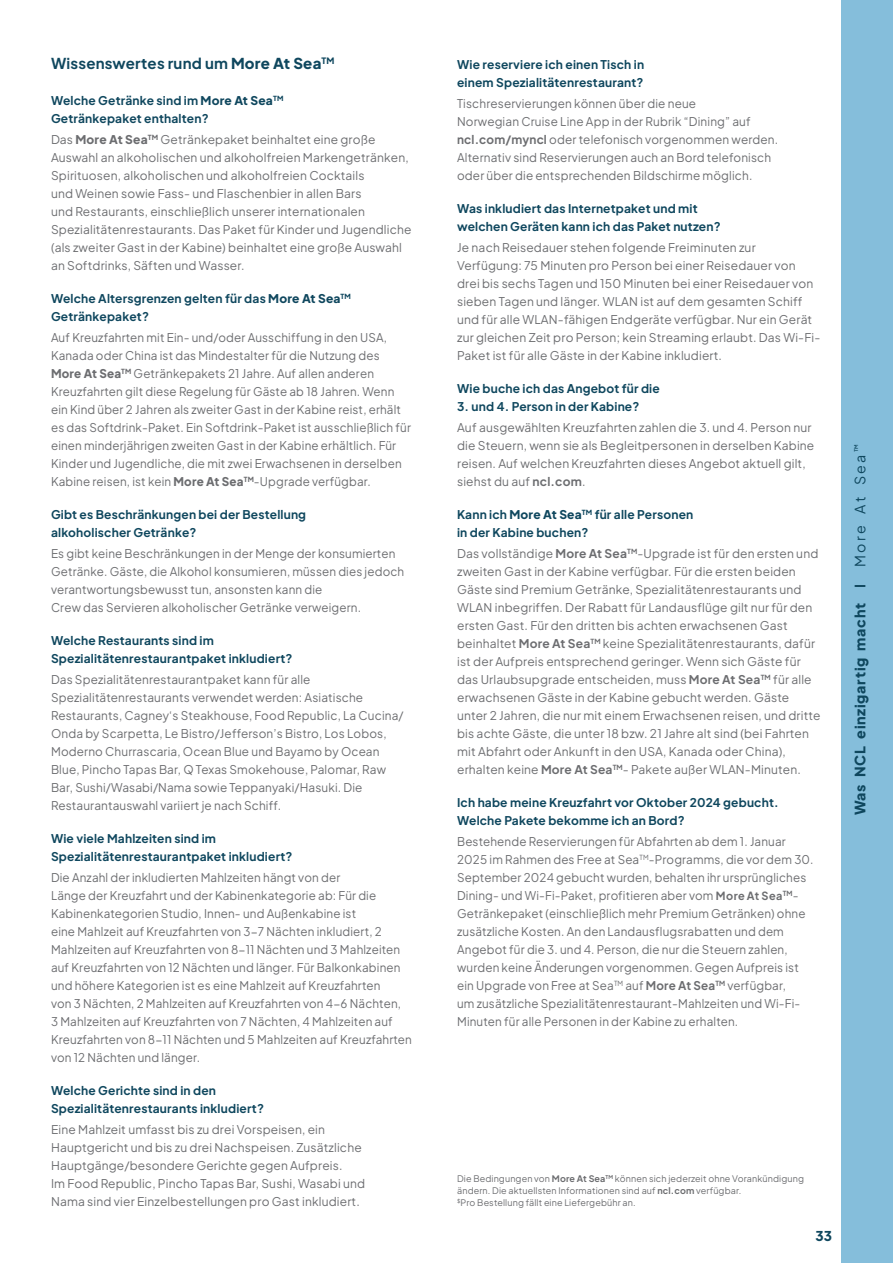
<style>
.page{position:relative;width:893px;height:1263px;background:#fff}
.page>*{position:absolute;margin:0;border:0;box-sizing:border-box;transform-origin:0 0}
.t1{font:700 15px "Plus Jakarta Sans";letter-spacing:.015em;color:#0f475e}
.t2{font:800 14.25px "Plus Jakarta Sans";letter-spacing:.05em;color:#0f475e}
.t3{font:800 13.5px "Plus Jakarta Sans";color:#0f475e}
.t4{font:12px/18px "Plus Jakarta Sans";letter-spacing:.015em;color:#6c6d70}
.t5{font:700 12px/18px "Plus Jakarta Sans";letter-spacing:.015em;color:#0f475e}
.t6{font:9px/12px "Plus Jakarta Sans";letter-spacing:.015em;color:#6c6d70}
.s1{font-weight:800}
.s2{font-weight:700}
.s3{font-weight:700;font-size:11.25px}
.s4{font-weight:400}
</style>
<div class="page">
<div style="left:842px;top:0;width:51px;height:1263px;background:#85bedb"></div>
<p class="t1" style="left:51px;top:50px;width:285px">Wissenswertes rund um <span class="s1">More At Sea</span><sup>TM</sup></p>
<p class="t5" style="left:51px;top:90px;width:234px">Welche Getränke sind im <span class="s1">More At Sea</span><sup>TM<br></sup>Getränkepaket enthalten?</p>
<p class="t4" style="left:51px;top:129px;width:362px">Das <span class="s1">More At Sea</span><sup>TM</sup> Getränkepaket beinhaltet eine große Auswahl an alkoholischen und alkoholfreien Markengetränken, Spirituosen, alkoholischen und alkoholfreien Cocktails<br>und Weinen sowie Fass- und Flaschenbier in allen Bars<br>und Restaurants, einschließlich unserer internationalen Spezialitätenrestaurants. Das Paket für Kinder und Jugendliche (als zweiter Gast in der Kabine) beinhaltet eine große Auswahl an Softdrinks, Säften und Wasser.</p>
<p class="t5" style="left:51px;top:288px;width:301px">Welche Altersgrenzen gelten für das <span class="s1">More At Sea</span><sup>TM<br></sup>Getränkepaket?</p>
<p class="t4" style="left:51px;top:327px;width:361px">Auf Kreuzfahrten mit Ein- und/oder Ausschiffung in den USA, Kanada oder China ist das Mindestalter für die Nutzung des <span class="s1">More At Sea</span><sup>TM</sup> Getränkepakets 21 Jahre. Auf allen anderen Kreuzfahrten gilt diese Regelung für Gäste ab 18 Jahren. Wenn ein Kind über 2 Jahren als zweiter Gast in der Kabine reist, erhält es das Softdrink-Paket. Ein Softdrink-Paket ist ausschließlich für einen minderjährigen zweiten Gast in der Kabine erhältlich. Für Kinder und Jugendliche, die mit zwei Erwachsenen in derselben Kabine reisen, ist kein <span class="s1">More At Sea</span><sup>TM</sup>-Upgrade verfügbar.</p>
<p class="t5" style="left:51px;top:504px;width:257px">Gibt es Beschränkungen bei der Bestellung alkoholischer Getränke?</p>
<p class="t4" style="left:51px;top:543px;width:355px">Es gibt keine Beschränkungen in der Menge der konsumierten Getränke. Gäste, die Alkohol konsumieren, müssen dies jedoch verantwortungsbewusst tun, ansonsten kann die<br>Crew das Servieren alkoholischer Getränke verweigern.</p>
<p class="t5" style="left:51px;top:630px;width:243px">Welche Restaurants sind im<br>Spezialitätenrestaurantpaket inkludiert?</p>
<p class="t4" style="left:51px;top:669px;width:354px">Das Spezialitätenrestaurantpaket kann für alle Spezialitätenrestaurants verwendet werden: Asiatische Restaurants, Cagney‘s Steakhouse, Food Republic, La Cucina/ Onda by Scarpetta, Le Bistro/Jefferson’s Bistro, Los Lobos, Moderno Churrascaria, Ocean Blue und Bayamo by Ocean Blue, Pincho Tapas Bar, Q Texas Smokehouse, Palomar, Raw Bar, Sushi/Wasabi/Nama sowie Teppanyaki/Hasuki. Die Restaurantauswahl variiert je nach Schiff.</p>
<p class="t5" style="left:51px;top:828px;width:243px">Wie viele Mahlzeiten sind im<br>Spezialitätenrestaurantpaket inkludiert?</p>
<p class="t4" style="left:51px;top:867px;width:362px">Die Anzahl der inkludierten Mahlzeiten hängt von der<br>Länge der Kreuzfahrt und der Kabinenkategorie ab: Für die Kabinenkategorien Studio, Innen- und Außenkabine ist<br>eine Mahlzeit auf Kreuzfahrten von 3-7 Nächten inkludiert, 2<br>Mahlzeiten auf Kreuzfahrten von 8-11 Nächten und 3 Mahlzeiten auf Kreuzfahrten von 12 Nächten und länger. Für Balkonkabinen und höhere Kategorien ist es eine Mahlzeit auf Kreuzfahrten<br>von 3 Nächten, 2 Mahlzeiten auf Kreuzfahrten von 4-6 Nächten,<br>3 Mahlzeiten auf Kreuzfahrten von 7 Nächten, 4 Mahlzeiten auf Kreuzfahrten von 8-11 Nächten und 5 Mahlzeiten auf Kreuzfahrten von 12 Nächten und länger.</p>
<p class="t5" style="left:51px;top:1080px;width:214px">Welche Gerichte sind in den<br>Spezialitätenrestaurants inkludiert?</p>
<p class="t4" style="left:51px;top:1119px;width:316px">Eine Mahlzeit umfasst bis zu drei Vorspeisen, ein Hauptgericht und bis zu drei Nachspeisen. Zusätzliche Hauptgänge/besondere Gerichte gegen Aufpreis.<br>Im Food Republic, Pincho Tapas Bar, Sushi, Wasabi und Nama sind vier Einzelbestellungen pro Gast inkludiert.</p>
<p class="t5" style="left:457px;top:54px;width:189px">Wie reserviere ich einen Tisch in einem Spezialitätenrestaurant?</p>
<p class="t4" style="left:457px;top:93px;width:322px">Tischreservierungen können über die neue<br>Norwegian Cruise Line App in der Rubrik “Dining” auf <span class="s2">ncl.com/myncl</span> oder telefonisch vorgenommen werden.<br>Alternativ sind Reservierungen auch an Bord telefonisch oder über die entsprechenden Bildschirme möglich.</p>
<p class="t5" style="left:457px;top:198px;width:265px">Was inkludiert das Internetpaket und mit welchen Geräten kann ich das Paket nutzen?</p>
<p class="t4" style="left:457px;top:237px;width:365px">Je nach Reisedauer stehen folgende Freiminuten zur Verfügung: 75 Minuten pro Person bei einer Reisedauer von drei bis sechs Tagen und 150 Minuten bei einer Reisedauer von sieben Tagen und länger. WLAN ist auf dem gesamten Schiff und für alle WLAN-fähigen Endgeräte verfügbar. Nur ein Gerät zur gleichen Zeit pro Person; kein Streaming erlaubt. Das Wi-Fi-Paket ist für alle Gäste in der Kabine inkludiert.</p>
<p class="t5" style="left:457px;top:378px;width:204px">Wie buche ich das Angebot für die</p>
<p class="t5" style="left:457px;top:396px;width:184px">3. und 4. Person in der Kabine?</p>
<p class="t4" style="left:457px;top:417px;width:359px">Auf ausgewählten Kreuzfahrten zahlen die 3. und 4. Person nur die Steuern, wenn sie als Begleitpersonen in derselben Kabine reisen. Auf welchen Kreuzfahrten dieses Angebot aktuell gilt, siehst du auf <span class="s2">ncl.com</span>.</p>
<p class="t5" style="left:457px;top:504px;width:238px">Kann ich <span class="s1">More At Sea</span><sup>TM</sup> für alle Personen in der Kabine buchen?</p>
<p class="t4" style="left:457px;top:543px;width:365px">Das vollständige <span class="s2">More At Sea</span><sup>TM</sup>-Upgrade ist für den ersten und zweiten Gast in der Kabine verfügbar. Für die ersten beiden Gäste sind Premium Getränke, Spezialitätenrestaurants und WLAN inbegriffen. Der Rabatt für Landausflüge gilt nur für den ersten Gast. Für den dritten bis achten erwachsenen Gast beinhaltet <span class="s2">More At Sea</span><sup>TM</sup> keine Spezialitätenrestaurants, dafür ist der Aufpreis entsprechend geringer. Wenn sich Gäste für das Urlaubsupgrade entscheiden, muss <span class="s2">More At Sea</span><sup>TM</sup> für alle erwachsenen Gäste in der Kabine gebucht werden. Gäste unter 2 Jahren, die nur mit einem Erwachsenen reisen, und dritte bis achte Gäste, die unter 18 bzw. 21 Jahre alt sind (bei Fahrten mit Abfahrt oder Ankunft in den USA, Kanada oder China), erhalten keine <span class="s2">More At Sea</span><sup>TM</sup>- Pakete außer WLAN-Minuten.</p>
<p class="t5" style="left:457px;top:792px;width:323px">Ich habe meine Kreuzfahrt vor Oktober 2024 gebucht.<br>Welche Pakete bekomme ich an Bord?</p>
<p class="t4" style="left:457px;top:831px;width:358px">Bestehende Reservierungen für Abfahrten ab dem 1. Januar 2025 im Rahmen des Free at Sea<sup>TM</sup>-Programms, die vor dem 30.<br>September 2024 gebucht wurden, behalten ihr ursprüngliches Dining- und Wi-Fi-Paket, profitieren aber vom <span class="s3">More At Sea</span><sup>TM</sup>-Getränkepaket (einschließlich mehr Premium Getränken) ohne zusätzliche Kosten. An den Landausflugsrabatten und dem Angebot für die 3. und 4. Person, die nur die Steuern zahlen, wurden keine Änderungen vorgenommen. Gegen Aufpreis ist ein Upgrade von Free at Sea<sup>TM</sup> auf <span class="s2">More At Sea</span><sup>TM</sup> verfügbar,<br>um zusätzliche Spezialitätenrestaurant-Mahlzeiten und Wi-Fi-Minuten für alle Personen in der Kabine zu erhalten.</p>
<p class="t2" style="left:847px;top:815px;width:373px;rotate:-90deg">Was NCL einzigartig macht <span class="s2">I</span> <span class="s4">More At Sea</span> <sup>™</sup></p>
<p class="t6" style="left:457px;top:1172px;width:348px">Die Bedingungen von <span class="s2">More At Sea</span><sup>TM</sup> können sich jederzeit ohne Vorankündigung ändern. Die aktuellsten Informationen sind auf <span class="s2">ncl.com</span> verfügbar.<br><sup>$</sup>Pro Bestellung fällt eine Liefergebühr an.</p>
<p class="t3" style="left:815px;top:1224px;width:18px">33</p>
</div>
